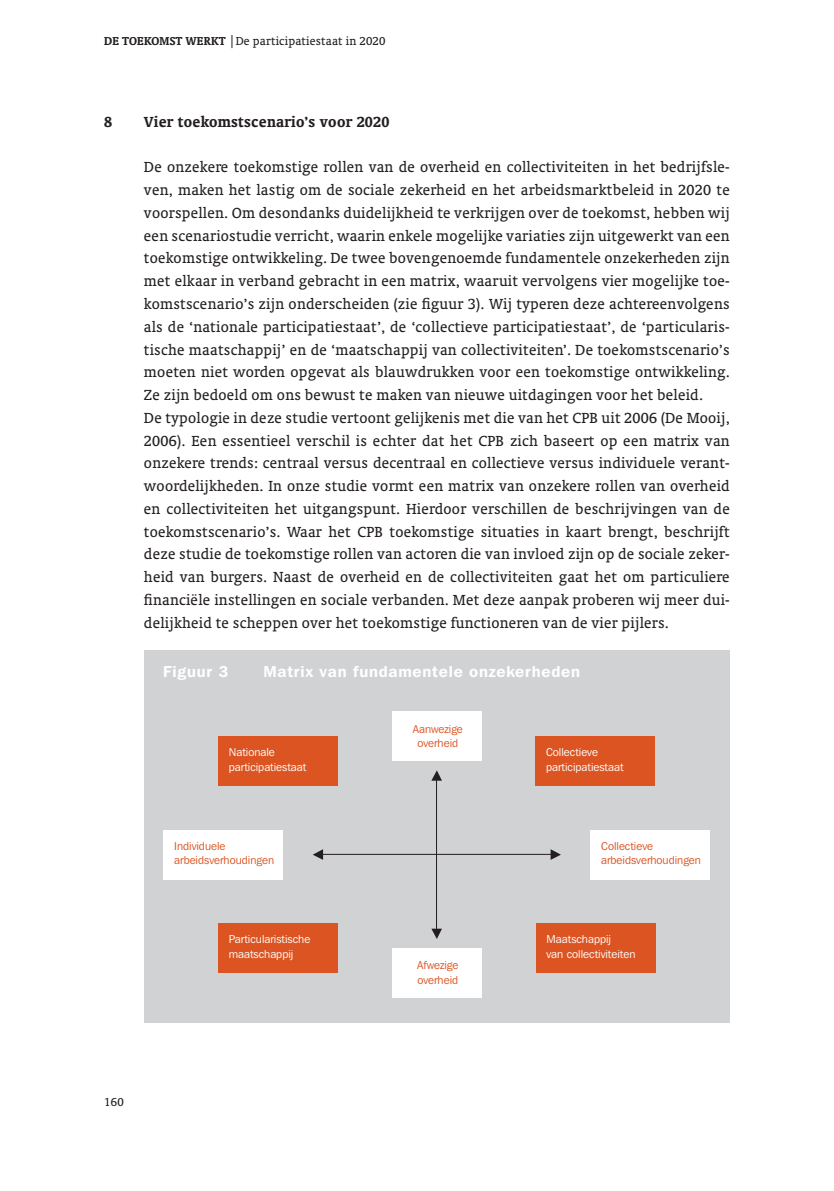
<style>
.page{position:relative;width:834px;height:1191px;background:#fff}
.page>*{position:absolute;margin:0;border:0;box-sizing:border-box;transform-origin:0 0}
.t1{font:16.62px/22.8px "Oranda BT";letter-spacing:.015em;color:#231f20}
.t2{font:700 16.62px "Oranda BT";letter-spacing:.015em;color:#231f20}
.t3{font:600 15.75px "Franklin Gothic IT Cby BT";letter-spacing:.05em;color:#fff}
.t4{font:13.12px "Oranda BT";letter-spacing:.015em;color:#231f20}
.t5{font:11.38px/14.7px "Franklin Gothic IT Cby BT";color:#fff}
.t6{font:11.38px/14.7px "Franklin Gothic IT Cby BT";color:#db5422}
.s1{font-weight:700}
</style>
<div class="page">
<div style="left:144px;top:650px;width:585px;height:372px;background:#d1d2d4"></div>
<div style="left:218px;top:736px;width:119px;height:50px;background:#db5422"></div>
<div style="left:164px;top:829px;width:119px;height:50px;background:#fff"></div>
<div style="left:392px;top:711px;width:89px;height:50px;background:#fff"></div>
<hr style="left:436px;top:780px;width:1px;height:148px;background:#231f20">
<svg style="left:431px;top:770px;width:11px;height:10px"></svg>
<svg style="left:431px;top:928px;width:11px;height:11px"></svg>
<hr style="left:321px;top:854px;width:231px;height:1px;background:#231f20">
<svg style="left:313px;top:849px;width:10px;height:11px"></svg>
<svg style="left:550px;top:849px;width:11px;height:11px"></svg>
<div style="left:535px;top:736px;width:119px;height:50px;background:#db5422"></div>
<div style="left:392px;top:948px;width:89px;height:49px;background:#fff"></div>
<div style="left:218px;top:923px;width:119px;height:49px;background:#db5422"></div>
<div style="left:536px;top:923px;width:119px;height:49px;background:#db5422"></div>
<div style="left:590px;top:829px;width:119px;height:50px;background:#fff"></div>
<p class="t4" style="left:104px;top:33px;width:283px"><span class="s1">DE TOEKOMST WERKT</span> |De participatiestaat in 2020</p>
<p class="t2" style="left:104px;top:112px;width:10px">8</p>
<p class="t2" style="left:144px;top:112px;width:247px">Vier toekomstscenario’s voor 2020</p>
<p class="t1" style="left:144px;top:156px;width:587px">De onzekere toekomstige rollen van de overheid en collectiviteiten in het bedrijfsle&shy;ven, maken het lastig om de sociale zekerheid en het arbeidsmarktbeleid in 2020 te voorspellen. Om desondanks duidelijkheid te verkrijgen over de toekomst, hebben wij een scenariostudie verricht, waarin enkele mogelijke variaties zijn uitgewerkt van een toekomstige ontwikkeling. De twee bovengenoemde fundamentele onzekerheden zijn met elkaar in verband gebracht in een matrix, waaruit vervolgens vier mogelijke toe&shy;komstscenario’s zijn onderscheiden (zie figuur 3). Wij typeren deze achtereenvolgens als de ‘nationale participatiestaat’, de ‘collectieve participatiestaat’, de ‘particularis&shy;tische maatschappij’ en de ‘maatschappij van collectiviteiten’. De toekomstscenario’s moeten niet worden opgevat als blauwdrukken voor een toekomstige ontwikkeling.<br>Ze zijn bedoeld om ons bewust te maken van nieuwe uitdagingen voor het beleid.<br>De typologie in deze studie vertoont gelijkenis met die van het CPB uit 2006 (De Mooij, 2006). Een essentieel verschil is echter dat het CPB zich baseert op een matrix van onzekere trends: centraal versus decentraal en collectieve versus individuele verant&shy;woordelijkheden. In onze studie vormt een matrix van onzekere rollen van overheid en collectiviteiten het uitgangspunt. Hierdoor verschillen de beschrijvingen van de toekomstscenario’s. Waar het CPB toekomstige situaties in kaart brengt, beschrijft deze studie de toekomstige rollen van actoren die van invloed zijn op de sociale zeker&shy;heid van burgers. Naast de overheid en de collectiviteiten gaat het om particuliere financiële instellingen en sociale verbanden. Met deze aanpak proberen wij meer dui&shy;delijkheid te scheppen over het toekomstige functioneren van de vier pijlers.</p>
<p class="t3" style="left:163px;top:661px;width:67px">Figuur 3</p>
<p class="t3" style="left:263px;top:661px;width:318px">Matrix van fundamentele onzekerheden</p>
<p class="t6" style="left:412px;top:721px;width:52px;text-align:center">Aanwezige overheid</p>
<p class="t5" style="left:229px;top:744px;width:79px">Nationale participatiestaat</p>
<p class="t5" style="left:546px;top:744px;width:79px">Collectieve participatiestaat</p>
<p class="t6" style="left:174px;top:838px;width:101px">Individuele arbeidsverhoudingen</p>
<p class="t6" style="left:601px;top:838px;width:101px">Collectieve arbeidsverhoudingen</p>
<p class="t4" style="left:104px;top:1094px;width:21px">160</p>
<p class="t5" style="left:229px;top:931px;width:83px">Particularistische maatschappij</p>
<p class="t5" style="left:546px;top:931px;width:90px">Maatschappij<br>van collectiviteiten</p>
<p class="t6" style="left:417px;top:957px;width:43px">Afwezige overheid</p>
</div>
